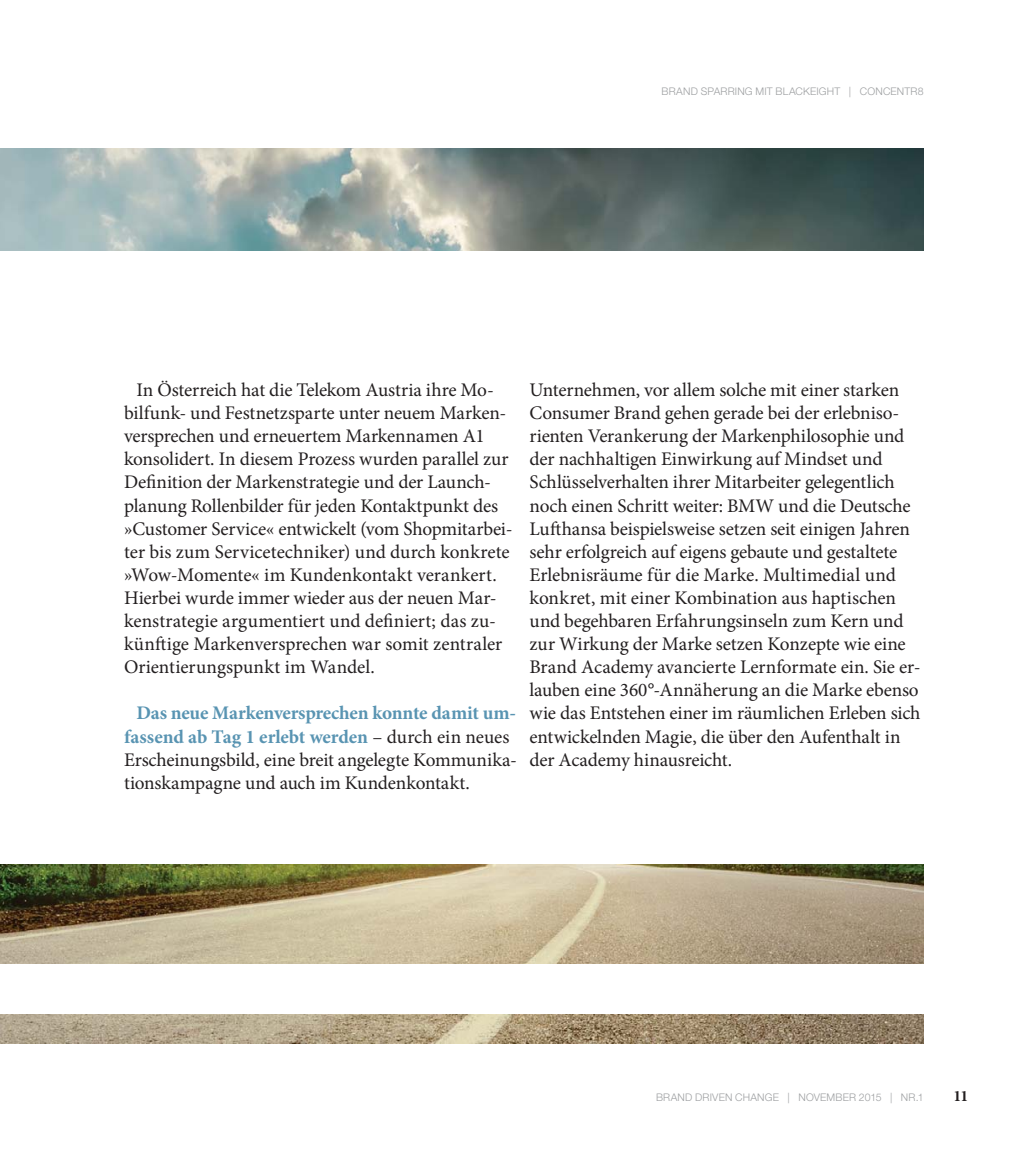
<style>
.page{position:relative;width:1022px;height:1151px;background:#fff}
.page>*{position:absolute;margin:0;border:0;box-sizing:border-box;transform-origin:0 0}
.t1{font:19.25px/23.1px "Minion Pro";letter-spacing:-.01em;color:#231f20}
.t2{font:700 15.75px "Minion Pro";color:#231f20}
.t3{font:300 10.5px "Helvetica Neue LT";letter-spacing:.02em;color:#9d9fa1}
.s1{font-weight:700;color:#5994b2}
</style>
<div class="page">
<img style="left:0;top:865px;width:923px;height:178px">
<img style="left:0;top:149px;width:923px;height:102px">
<div style="left:0;top:964px;width:948px;height:49px;background:#fff"></div>
<p class="t3" style="left:662px;top:88px;width:263px">BRAND SPARRING MIT BLACKEIGHT | CONCENTR8</p>
<p class="t1" style="left:124px;top:380px;width:390px;text-indent:12px">In Österreich hat die Telekom Austria ihre Mo&shy;bilfunk- und Festnetzsparte unter neuem Marken&shy;versprechen und erneuertem Markennamen A1 konsolidert. In diesem Prozess wurden parallel zur Definition der Markenstrategie und der Launch&shy;planung Rollenbilder für jeden Kontaktpunkt des »Customer Service« entwickelt (vom Shopmitarbei&shy;ter bis zum Servicetechniker) und durch konkrete »Wow-Momente« im Kundenkontakt verankert.<br>Hierbei wurde immer wieder aus der neuen Mar&shy;kenstrategie argumentiert und definiert; das zu&shy;künftige Markenversprechen war somit zentraler Orientierungspunkt im Wandel.</p>
<p class="t1" style="left:124px;top:703px;width:395px;text-indent:12px"><span class="s1">Das neue Markenversprechen konnte damit um&shy;fassend ab Tag 1 erlebt werden</span> – durch ein neues Erscheinungsbild, eine breit angelegte Kommunika&shy;tionskampagne und auch im Kundenkontakt.</p>
<p class="t1" style="left:530px;top:380px;width:393px">Unternehmen, vor allem solche mit einer starken Consumer Brand gehen gerade bei der erlebniso&shy;rienten Verankerung der Markenphilosophie und der nachhaltigen Einwirkung auf Mindset und Schlüsselverhalten ihrer Mitarbeiter gelegentlich noch einen Schritt weiter: BMW und die Deutsche Lufthansa beispielsweise setzen seit einigen Jahren sehr erfolgreich auf eigens gebaute und gestaltete Erlebnisräume für die Marke. Multimedial und konkret, mit einer Kombination aus haptischen und begehbaren Erfahrungsinseln zum Kern und zur Wirkung der Marke setzen Konzepte wie eine Brand Academy avancierte Lernformate ein. Sie er&shy;lauben eine 360°-Annäherung an die Marke ebenso wie das Entstehen einer im räumlichen Erleben sich entwickelnden Magie, die über den Aufenthalt in der Academy hinausreicht.</p>
<p class="t3" style="left:656px;top:1093px;width:269px">BRAND DRIVEN CHANGE | NOVEMBER 2015 | NR.1</p>
<p class="t2" style="left:953px;top:1090px;width:17px">11</p>
</div>
